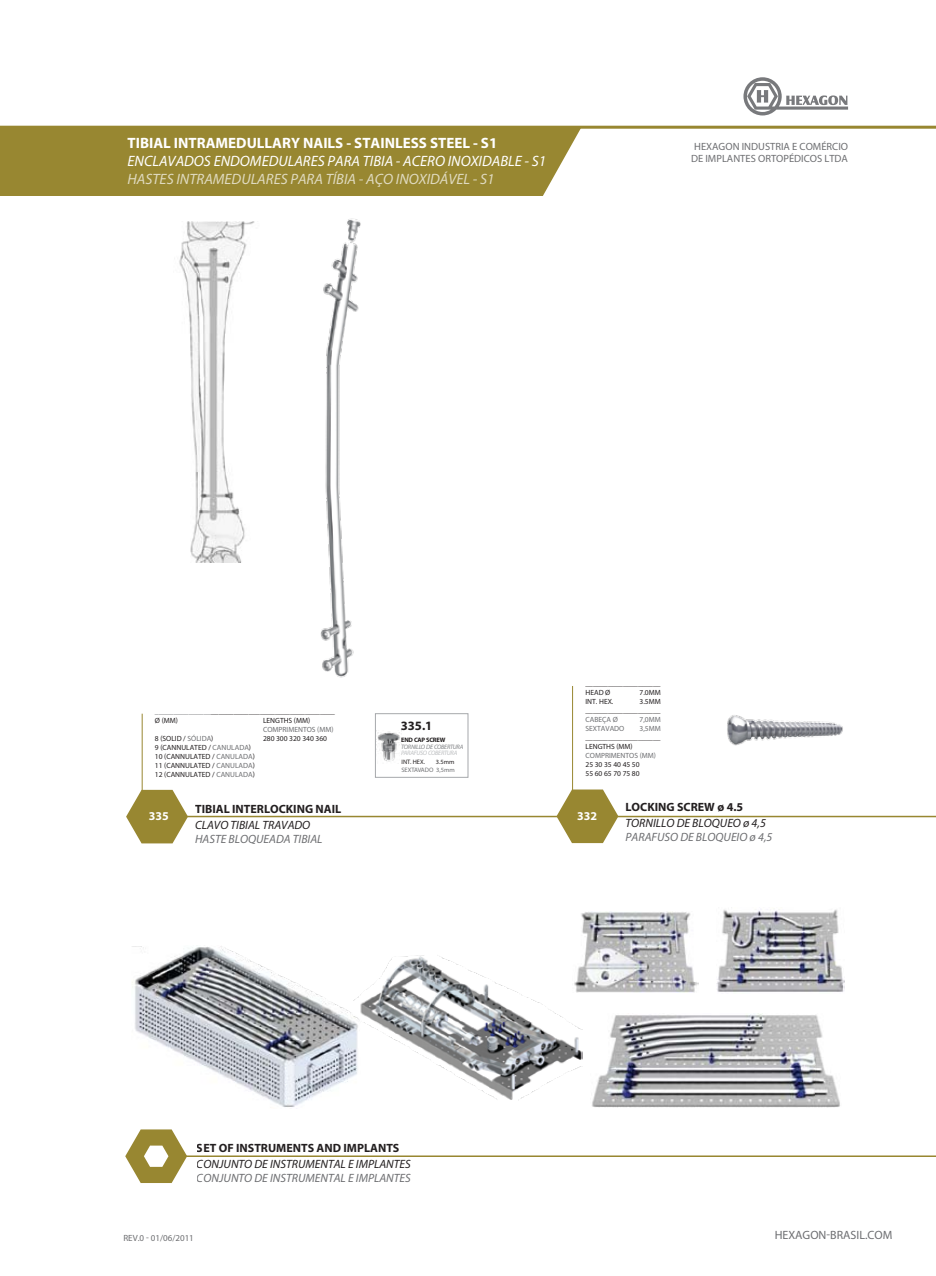
<style>
.page{position:relative;width:936px;height:1276px;background:#fff}
.page>*{position:absolute;margin:0;border:0;box-sizing:border-box;transform-origin:0 0}
.t1{font:italic 15px "Myriad Pro";color:#fff}
.t2{font:italic 15px "Myriad Pro";color:rgb(255 255 255/.7)}
.t3{font:700 15px "Myriad Pro";color:#fff}
.t4{font:700 12.75px "Myriad Pro";color:#231f20}
.t5{font:italic 12px "Myriad Pro";color:#6d6e71}
.t6{font:italic 12px "Myriad Pro";color:#231f20}
.t7{font:700 12px "Myriad Pro";color:#231f20}
.t8{font:12px "Myriad Pro";color:#6d6e71}
.t9{font:700 12px "Myriad Pro";color:#fff}
.t10{font:10.5px/12.6px "Myriad Pro";color:#6d6e71}
.t11{font:9px "Myriad Pro";color:#6d6e71}
.t12{font:7.5px/9px "Myriad Pro";color:#231f20}
.t13{font:7.5px "Myriad Pro";color:#6d6e71}
.t14{font:italic 6.45px "Myriad Pro";letter-spacing:-.04em;color:#808285}
.t15{font:italic 6.45px "Myriad Pro";letter-spacing:-.04em;color:#bcbec0}
.t16{font:6.45px "Myriad Pro";color:#6d6e71}
.t17{font:6.45px "Myriad Pro";color:#231f20}
.t18{font:700 6.45px "Myriad Pro";letter-spacing:-.04em;color:#231f20}
.s1{color:#6d6e71}
</style>
<div class="page">
<svg style="left:743px;top:77px;width:105px;height:38px"></svg>
<div style="left:0;top:129px;width:581px;height:67px;background:#988731"></div>
<hr style="left:0;top:126px;width:935px;height:3px;background:#988731">
<svg style="left:126px;top:790px;width:62px;height:53px"></svg>
<hr style="left:175px;top:1155px;width:760px;height:2px;background:#988731">
<hr style="left:169px;top:816px;width:766px;height:1px;background:#988731">
<div style="left:375px;top:713px;width:93px;height:64px;border:1px solid #a7a9ac"></div>
<img style="left:376px;top:731px;width:25px;height:33px">
<hr style="left:142px;top:713px;width:1px;height:79px;background:#988731">
<svg style="left:556px;top:789px;width:62px;height:54px"></svg>
<hr style="left:572px;top:686px;width:1px;height:104px;background:#988731">
<svg style="left:125px;top:1129px;width:62px;height:54px"></svg>
<img style="left:132px;top:946px;width:221px;height:161px">
<img style="left:353px;top:955px;width:230px;height:146px">
<img style="left:572px;top:911px;width:126px;height:81px">
<img style="left:716px;top:909px;width:128px;height:83px">
<img style="left:592px;top:1013px;width:248px;height:95px">
<img style="left:727px;top:715px;width:116px;height:31px">
<img style="left:320px;top:218px;width:41px;height:460px">
<img style="left:179px;top:222px;width:76px;height:340px">
<h1 class="t3" style="left:128px;top:133px;width:371px">TIBIAL INTRAMEDULLARY NAILS - STAINLESS STEEL - S1</h1>
<h1 class="t1" style="left:128px;top:151px;width:420px">ENCLAVADOS ENDOMEDULARES PARA TIBIA - ACERO INOXIDABLE - S1</h1>
<h1 class="t2" style="left:128px;top:169px;width:368px">HASTES INTRAMEDULARES PARA TÍBIA - AÇO INOXIDÁVEL - S1</h1>
<h3 class="t10" style="left:691px;top:140px;width:158px">HEXAGON INDUSTRIA E COMÉRCIO<br>DE IMPLANTES ORTOPÉDICOS LTDA</h3>
<p class="t12" style="left:585px;top:679px;width:76px">____________________<br>HEAD Ø</p>
<p class="t12" style="left:639px;top:688px;width:23px">7.0MM</p>
<p class="t12" style="left:155px;top:707px;width:181px"><span class="s1">_______________</span>_________________________________<br>Ø (MM)</p>
<p class="t12" style="left:263px;top:716px;width:49px">LENGTHS (MM)</p>
<p class="t13" style="left:263px;top:725px;width:72px">COMPRIMENTOS (MM)</p>
<p class="t12" style="left:155px;top:734px;width:60px">8 (SOLID / <span class="s1">SÓLIDA</span>)</p>
<p class="t12" style="left:263px;top:734px;width:66px">280 300 320 340 360</p>
<p class="t12" style="left:155px;top:743px;width:101px">9 (CANNULATED / <span class="s1">CANULADA</span>)<br>10 (CANNULATED / <span class="s1">CANULADA</span>)<br>11 (CANNULATED / <span class="s1">CANULADA</span>)<br>12 (CANNULATED / <span class="s1">CANULADA</span>)</p>
<h2 class="t4" style="left:400px;top:717px;width:33px">335.1</h2>
<p class="t17" style="left:401px;top:758px;width:25px">INT. HEX.</p>
<p class="t17" style="left:436px;top:758px;width:20px">3.5mm</p>
<p class="t16" style="left:401px;top:766px;width:55px">SEXTAVADO 3,5mm</p>
<p class="t18" style="left:401px;top:736px;width:46px">END CAP SCREW</p>
<p class="t14" style="left:401px;top:742px;width:64px">TORNILLO DE COBERTURA</p>
<p class="t15" style="left:401px;top:749px;width:58px">PARAFUSO COBERTURA</p>
<p class="t12" style="left:585px;top:697px;width:77px;text-align:right">3.5MM ____________________</p>
<p class="t13" style="left:585px;top:715px;width:34px">CABEÇA Ø</p>
<p class="t13" style="left:639px;top:715px;width:23px">7,0MM</p>
<p class="t13" style="left:585px;top:724px;width:40px">SEXTAVADO</p>
<p class="t13" style="left:639px;top:724px;width:23px">3,5MM</p>
<p class="t12" style="left:585px;top:733px;width:76px">____________________<br>LENGTHS (MM)</p>
<p class="t13" style="left:585px;top:751px;width:72px">COMPRIMENTOS (MM)</p>
<p class="t12" style="left:585px;top:760px;width:56px">25 30 35 40 45 50<br>55 60 65 70 75 80</p>
<p class="t12" style="left:585px;top:697px;width:30px">INT. HEX.</p>
<h3 class="t9" style="left:149px;top:808px;width:21px">335</h3>
<h3 class="t7" style="left:195px;top:801px;width:148px">TIBIAL INTERLOCKING NAIL</h3>
<h3 class="t6" style="left:195px;top:818px;width:117px">CLAVO TIBIAL TRAVADO</h3>
<h3 class="t5" style="left:195px;top:831px;width:129px">HASTE BLOQUEADA TIBIAL</h3>
<h3 class="t9" style="left:577px;top:808px;width:21px">332</h3>
<h3 class="t7" style="left:625px;top:799px;width:119px">LOCKING SCREW ø 4.5</h3>
<h3 class="t6" style="left:625px;top:816px;width:142px">TORNILLO DE BLOQUEO ø 4,5</h3>
<h3 class="t5" style="left:625px;top:829px;width:148px">PARAFUSO DE BLOQUEIO ø 4,5</h3>
<h3 class="t7" style="left:197px;top:1140px;width:204px">SET OF INSTRUMENTS AND IMPLANTS</h3>
<h3 class="t6" style="left:197px;top:1157px;width:215px">CONJUNTO DE INSTRUMENTAL E IMPLANTES</h3>
<h3 class="t5" style="left:197px;top:1170px;width:215px">CONJUNTO DE INSTRUMENTAL E IMPLANTES</h3>
<p class="t11" style="left:123px;top:1232px;width:72px">REV.0 - 01/06/2011</p>
<h3 class="t8" style="left:774px;top:1228px;width:119px">HEXAGON-BRASIL.COM</h3>
</div>
